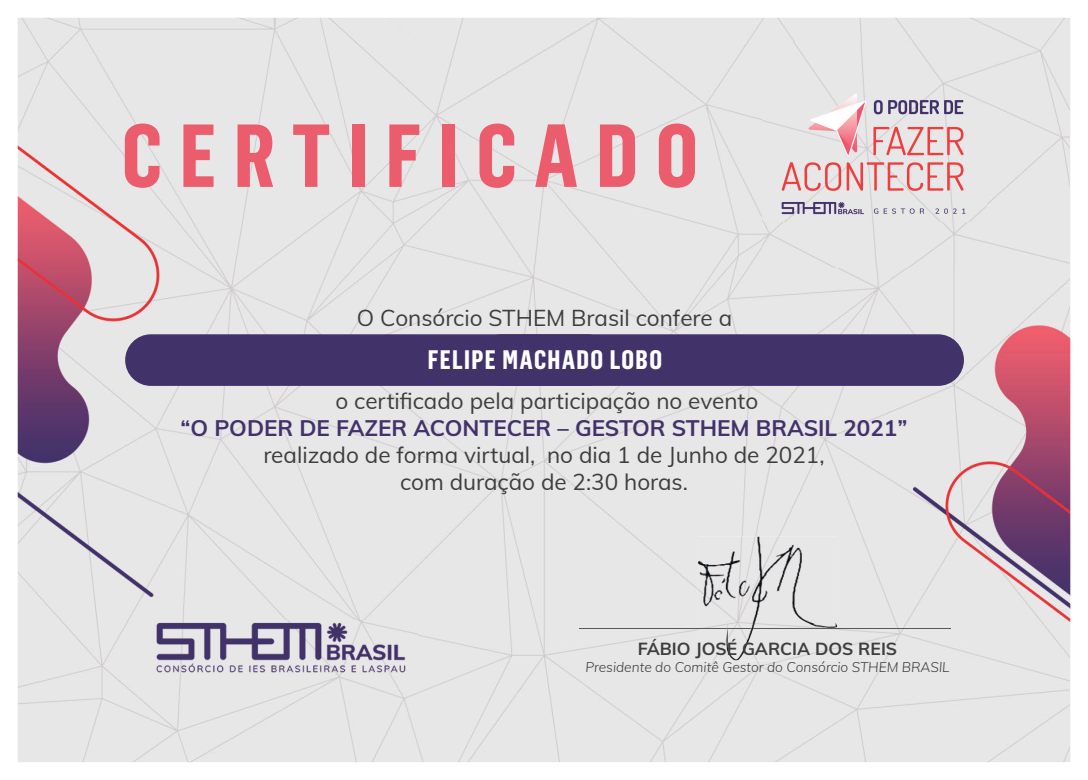
<style>
.page{position:relative;width:1088px;height:780px;background:#fff}
.page>*{position:absolute;margin:0;border:0;box-sizing:border-box;transform-origin:0 0}
.t1{font:700 87.5px "Flama Condensed";letter-spacing:.2em;color:#eb5d6d}
.t2{font:700 26.25px "Flama Condensed";letter-spacing:.05em;color:#fff}
.t3{font:22.5px/27px "Muli";color:#3e3e3f;text-align:center}
.t4{font:700 22.5px "Muli";color:#42326a}
.t5{font:700 17.5px "Muli";color:#3e3e3f}
.t6{font:italic 300 13.75px "Muli";color:#3e3e3f}
</style>
<div class="page">
<img style="left:18px;top:18px;width:1052px;height:744px">
<div style="left:125px;top:334px;width:488px;height:52px;background:#42326a;border-radius:26px"></div>
<div style="left:476px;top:334px;width:488px;height:52px;background:#42326a;border-radius:26px"></div>
<hr style="left:579px;top:628px;width:371px;height:1px;background:#57585a">
<img style="left:762px;top:43px;width:225px;height:224px">
<img style="left:135px;top:620px;width:282px;height:53px">
<img style="left:698px;top:536px;width:139px;height:124px">
<img style="left:698px;top:628px;width:139px;height:1px">
<h1 class="t1" style="left:122px;top:100px;width:578px">CERTIFICADO</h1>
<p class="t3" style="left:357px;top:303px;width:377px">O Consórcio STHEM Brasil confere a</p>
<p class="t2" style="left:428px;top:343px;width:236px">FELIPE MACHADO LOBO</p>
<p class="t3" style="left:335px;top:386px;width:424px">o certificado pela participação no evento</p>
<p class="t4" style="left:181px;top:411px;width:728px">“O PODER DE FAZER ACONTECER – GESTOR STHEM BRASIL 2021”</p>
<p class="t3" style="left:263px;top:440px;width:563px">realizado de forma virtual, no dia 1 de Junho de 2021, com duração de 2:30 horas.</p>
<p class="t5" style="left:638px;top:636px;width:261px">FÁBIO JOSÉ GARCIA DOS REIS</p>
<p class="t6" style="left:585px;top:656px;width:366px">Presidente do Comitê Gestor do Consórcio STHEM BRASlL</p>
</div>
